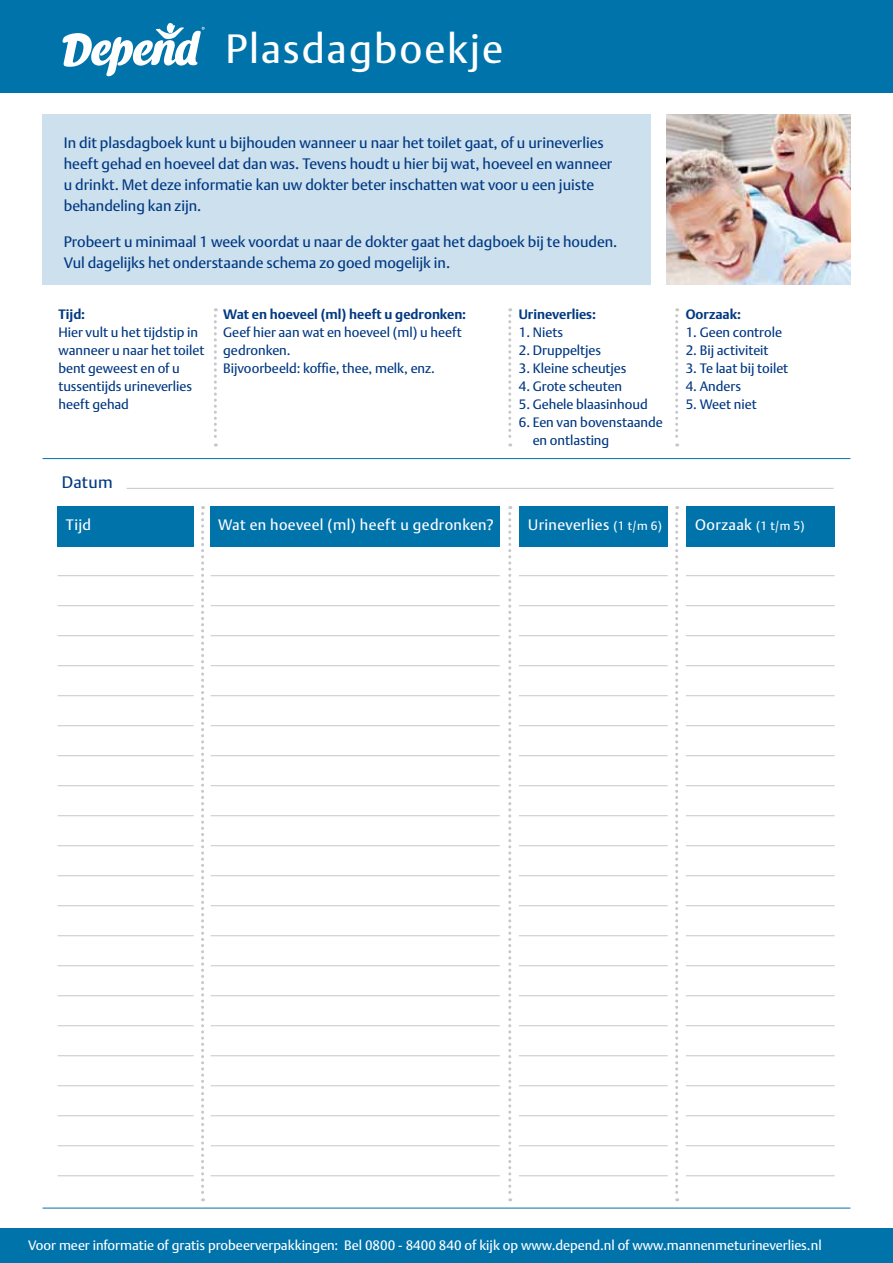
<style>
.page{position:relative;width:893px;height:1263px;background:#fff}
.page>*{position:absolute;margin:0;border:0;box-sizing:border-box;transform-origin:0 0}
.t1{font:40.5px "DTL Argo T";letter-spacing:.05em;color:#fff}
.t2{font:16.5px "DTL Argo T";letter-spacing:.02em;color:#003882}
.t3{font:15px/21px "DTL Argo T";color:#003882}
.t4{font:15px "DTL Argo T";letter-spacing:.025em;color:#fff}
.t5{font:13.5px/18px "DTL Argo T";color:#003882}
.t6{font:13.5px "DTL Argo T";color:#fff}
.t7{font:700 13.5px "DTL Argo T";color:#003882}
.s1{font-size:12px}
</style>
<div class="page">
<div style="left:0;top:0;width:893px;height:92px;background:#0073ab"></div>
<svg style="left:63px;top:23px;width:142px;height:53px"></svg>
<div style="left:0;top:1229px;width:893px;height:34px;background:#0073ab"></div>
<div style="left:43px;top:115px;width:608px;height:170px;background:#cce0ed"></div>
<svg style="left:201px;top:506px;width:3px;height:695px"></svg>
<svg style="left:214px;top:308px;width:3px;height:138px"></svg>
<div style="left:211px;top:506px;width:289px;height:40px;background:#0073ab"></div>
<hr style="left:211px;top:575px;width:289px;height:1px;background:#c6c7c8">
<hr style="left:211px;top:605px;width:289px;height:1px;background:#c6c7c8">
<hr style="left:211px;top:635px;width:289px;height:1px;background:#c6c7c8">
<hr style="left:211px;top:665px;width:289px;height:1px;background:#c6c7c8">
<hr style="left:211px;top:695px;width:289px;height:1px;background:#c6c7c8">
<hr style="left:211px;top:725px;width:289px;height:1px;background:#c6c7c8">
<hr style="left:211px;top:755px;width:289px;height:1px;background:#c6c7c8">
<hr style="left:211px;top:785px;width:289px;height:1px;background:#c6c7c8">
<hr style="left:211px;top:815px;width:289px;height:1px;background:#c6c7c8">
<hr style="left:211px;top:845px;width:289px;height:1px;background:#c6c7c8">
<hr style="left:211px;top:875px;width:289px;height:1px;background:#c6c7c8">
<hr style="left:211px;top:905px;width:289px;height:1px;background:#c6c7c8">
<hr style="left:211px;top:935px;width:289px;height:1px;background:#c6c7c8">
<hr style="left:211px;top:965px;width:289px;height:1px;background:#c6c7c8">
<hr style="left:211px;top:995px;width:289px;height:1px;background:#c6c7c8">
<hr style="left:211px;top:1025px;width:289px;height:1px;background:#c6c7c8">
<hr style="left:211px;top:1055px;width:289px;height:1px;background:#c6c7c8">
<hr style="left:211px;top:1085px;width:289px;height:1px;background:#c6c7c8">
<hr style="left:211px;top:1115px;width:289px;height:1px;background:#c6c7c8">
<hr style="left:211px;top:1145px;width:289px;height:1px;background:#c6c7c8">
<hr style="left:211px;top:1175px;width:289px;height:1px;background:#c6c7c8">
<svg style="left:675px;top:506px;width:3px;height:695px"></svg>
<svg style="left:675px;top:308px;width:3px;height:138px"></svg>
<div style="left:686px;top:506px;width:149px;height:40px;background:#0073ab"></div>
<hr style="left:686px;top:575px;width:149px;height:1px;background:#c6c7c8">
<hr style="left:686px;top:605px;width:149px;height:1px;background:#c6c7c8">
<hr style="left:686px;top:635px;width:149px;height:1px;background:#c6c7c8">
<hr style="left:686px;top:665px;width:149px;height:1px;background:#c6c7c8">
<hr style="left:686px;top:695px;width:149px;height:1px;background:#c6c7c8">
<hr style="left:686px;top:725px;width:149px;height:1px;background:#c6c7c8">
<hr style="left:686px;top:755px;width:149px;height:1px;background:#c6c7c8">
<hr style="left:686px;top:785px;width:149px;height:1px;background:#c6c7c8">
<hr style="left:686px;top:815px;width:149px;height:1px;background:#c6c7c8">
<hr style="left:686px;top:845px;width:149px;height:1px;background:#c6c7c8">
<hr style="left:686px;top:875px;width:149px;height:1px;background:#c6c7c8">
<hr style="left:686px;top:905px;width:149px;height:1px;background:#c6c7c8">
<hr style="left:686px;top:935px;width:149px;height:1px;background:#c6c7c8">
<hr style="left:686px;top:965px;width:149px;height:1px;background:#c6c7c8">
<hr style="left:686px;top:995px;width:149px;height:1px;background:#c6c7c8">
<hr style="left:686px;top:1025px;width:149px;height:1px;background:#c6c7c8">
<hr style="left:686px;top:1055px;width:149px;height:1px;background:#c6c7c8">
<hr style="left:686px;top:1085px;width:149px;height:1px;background:#c6c7c8">
<hr style="left:686px;top:1115px;width:149px;height:1px;background:#c6c7c8">
<hr style="left:686px;top:1145px;width:149px;height:1px;background:#c6c7c8">
<hr style="left:686px;top:1175px;width:149px;height:1px;background:#c6c7c8">
<svg style="left:508px;top:506px;width:3px;height:695px"></svg>
<svg style="left:508px;top:308px;width:3px;height:138px"></svg>
<div style="left:519px;top:506px;width:149px;height:40px;background:#0073ab"></div>
<hr style="left:519px;top:575px;width:149px;height:1px;background:#c6c7c8">
<hr style="left:519px;top:605px;width:149px;height:1px;background:#c6c7c8">
<hr style="left:519px;top:635px;width:149px;height:1px;background:#c6c7c8">
<hr style="left:519px;top:665px;width:149px;height:1px;background:#c6c7c8">
<hr style="left:519px;top:695px;width:149px;height:1px;background:#c6c7c8">
<hr style="left:519px;top:725px;width:149px;height:1px;background:#c6c7c8">
<hr style="left:519px;top:755px;width:149px;height:1px;background:#c6c7c8">
<hr style="left:519px;top:785px;width:149px;height:1px;background:#c6c7c8">
<hr style="left:519px;top:815px;width:149px;height:1px;background:#c6c7c8">
<hr style="left:519px;top:845px;width:149px;height:1px;background:#c6c7c8">
<hr style="left:519px;top:875px;width:149px;height:1px;background:#c6c7c8">
<hr style="left:519px;top:905px;width:149px;height:1px;background:#c6c7c8">
<hr style="left:519px;top:935px;width:149px;height:1px;background:#c6c7c8">
<hr style="left:519px;top:965px;width:149px;height:1px;background:#c6c7c8">
<hr style="left:519px;top:995px;width:149px;height:1px;background:#c6c7c8">
<hr style="left:519px;top:1025px;width:149px;height:1px;background:#c6c7c8">
<hr style="left:519px;top:1055px;width:149px;height:1px;background:#c6c7c8">
<hr style="left:519px;top:1085px;width:149px;height:1px;background:#c6c7c8">
<hr style="left:519px;top:1115px;width:149px;height:1px;background:#c6c7c8">
<hr style="left:519px;top:1145px;width:149px;height:1px;background:#c6c7c8">
<hr style="left:519px;top:1175px;width:149px;height:1px;background:#c6c7c8">
<div style="left:58px;top:506px;width:136px;height:40px;background:#0073ab"></div>
<hr style="left:58px;top:575px;width:136px;height:1px;background:#c6c7c8">
<hr style="left:58px;top:605px;width:136px;height:1px;background:#c6c7c8">
<hr style="left:58px;top:635px;width:136px;height:1px;background:#c6c7c8">
<hr style="left:58px;top:665px;width:136px;height:1px;background:#c6c7c8">
<hr style="left:58px;top:695px;width:136px;height:1px;background:#c6c7c8">
<hr style="left:58px;top:725px;width:136px;height:1px;background:#c6c7c8">
<hr style="left:58px;top:755px;width:136px;height:1px;background:#c6c7c8">
<hr style="left:58px;top:785px;width:136px;height:1px;background:#c6c7c8">
<hr style="left:58px;top:815px;width:136px;height:1px;background:#c6c7c8">
<hr style="left:58px;top:845px;width:136px;height:1px;background:#c6c7c8">
<hr style="left:58px;top:875px;width:136px;height:1px;background:#c6c7c8">
<hr style="left:58px;top:905px;width:136px;height:1px;background:#c6c7c8">
<hr style="left:58px;top:935px;width:136px;height:1px;background:#c6c7c8">
<hr style="left:58px;top:965px;width:136px;height:1px;background:#c6c7c8">
<hr style="left:58px;top:995px;width:136px;height:1px;background:#c6c7c8">
<hr style="left:58px;top:1025px;width:136px;height:1px;background:#c6c7c8">
<hr style="left:58px;top:1055px;width:136px;height:1px;background:#c6c7c8">
<hr style="left:58px;top:1085px;width:136px;height:1px;background:#c6c7c8">
<hr style="left:58px;top:1115px;width:136px;height:1px;background:#c6c7c8">
<hr style="left:58px;top:1145px;width:136px;height:1px;background:#c6c7c8">
<hr style="left:58px;top:1175px;width:136px;height:1px;background:#c6c7c8">
<hr style="left:127px;top:488px;width:707px;height:1px;background:#c6c7c8">
<img style="left:666px;top:115px;width:184px;height:170px">
<hr style="left:43px;top:1208px;width:807px;height:1px;background:#0073ab">
<hr style="left:43px;top:458px;width:807px;height:1px;background:#0073ab">
<h1 class="t1" style="left:225px;top:25px;width:279px">Plasdagboekje</h1>
<p class="t3" style="left:64px;top:132px;width:550px">In dit plasdagboek kunt u bijhouden wanneer u naar het toilet gaat, of u urineverlies heeft gehad en hoeveel dat dan was. Tevens houdt u hier bij wat, hoeveel en wanneer u drinkt. Met deze informatie kan uw dokter beter inschatten wat voor u een juiste behandeling kan zijn.</p>
<p class="t3" style="left:64px;top:231px;width:555px">Probeert u minimaal 1 week voordat u naar de dokter gaat het dagboek bij te houden.<br>Vul dagelijks het onderstaande schema zo goed mogelijk in.</p>
<p class="t7" style="left:519px;top:306px;width:79px">Urineverlies:</p>
<p class="t5" style="left:519px;top:323px;width:46px">1. Niets</p>
<p class="t5" style="left:519px;top:341px;width:84px">2. Druppeltjes</p>
<p class="t5" style="left:519px;top:359px;width:109px">3. Kleine scheutjes</p>
<p class="t5" style="left:519px;top:377px;width:105px">4. Grote scheuten</p>
<p class="t5" style="left:519px;top:395px;width:130px">5. Gehele blaasinhoud</p>
<p class="t5" style="left:533px;top:413px;width:132px;text-indent:-14px">6. Een van bovenstaande en ontlasting</p>
<p class="t7" style="left:58px;top:306px;width:28px">Tijd:</p>
<p class="t5" style="left:58px;top:323px;width:148px">Hier vult u het tijdstip in wanneer u naar het toilet bent geweest en of u tussentijds urineverlies heeft gehad</p>
<p class="t7" style="left:223px;top:306px;width:244px">Wat en hoeveel (ml) heeft u gedronken:</p>
<p class="t5" style="left:223px;top:323px;width:240px">Geef hier aan wat en hoeveel (ml) u heeft gedronken.<br>Bijvoorbeeld: koffie, thee, melk, enz.</p>
<p class="t2" style="left:62px;top:472px;width:53px">Datum</p>
<p class="t7" style="left:686px;top:306px;width:57px">Oorzaak:</p>
<p class="t5" style="left:686px;top:323px;width:98px">1. Geen controle</p>
<p class="t5" style="left:686px;top:341px;width:84px">2. Bij activiteit</p>
<p class="t5" style="left:686px;top:359px;width:104px">3. Te laat bij toilet</p>
<p class="t5" style="left:686px;top:377px;width:57px">4. Anders</p>
<p class="t5" style="left:686px;top:395px;width:73px">5. Weet niet</p>
<p class="t4" style="left:66px;top:516px;width:27px">Tijd</p>
<p class="t4" style="left:218px;top:516px;width:277px">Wat en hoeveel (ml) heeft u gedronken?</p>
<p class="t4" style="left:528px;top:516px;width:135px">Urineverlies <span class="s1">(1 t/m 6)</span></p>
<p class="t4" style="left:695px;top:516px;width:111px">Oorzaak <span class="s1">(1 t/m 5)</span></p>
<p class="t6" style="left:28px;top:1237px;width:795px">Voor meer informatie of gratis probeerverpakkingen: Bel 0800 - 8400 840 of kijk op www.depend.nl of www.mannenmeturineverlies.nl</p>
</div>
